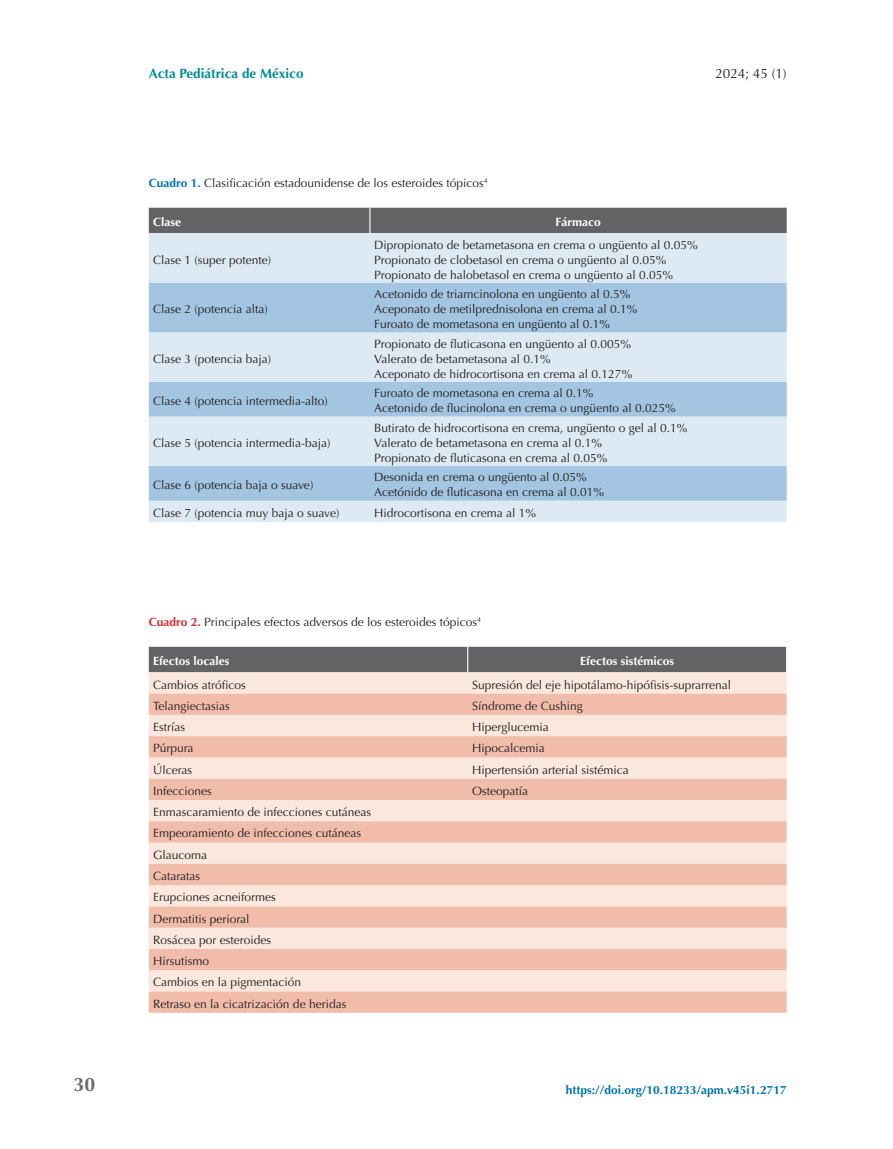
<style>
.page{position:relative;width:893px;height:1149px;background:#fff}
.page>*{position:absolute;margin:0;border:0;box-sizing:border-box;transform-origin:0 0}
.t1{font:700 19.5px "Optima";color:#6c6d70}
.t2{font:700 13.5px "Optima";color:#008b9a}
.t3{font:13.5px "Optima";color:#231f20}
.t4{font:12px/15px "Optima";color:#231f20}
.t5{font:700 12px "Optima";color:#fff}
.t6{font:700 12px "Optima";color:#0074ae}
.s1{font-weight:700;color:#0074ae}
.s2{font-weight:700;color:#d22e2e}
</style>
<div class="page">
<div style="left:149px;top:233px;width:638px;height:289px;background:#ddeaf4"></div>
<svg style="left:149px;top:283px;width:638px;height:217px;background:#bdd5e9"></svg>
<div style="left:149px;top:208px;width:638px;height:25px;background:#636366"></div>
<div style="left:149px;top:672px;width:638px;height:21px;background:#fae7de"></div>
<svg style="left:149px;top:693px;width:638px;height:319px;background:#f5d0c3"></svg>
<div style="left:149px;top:646px;width:638px;height:26px;background:#636366"></div>
<h1 class="t1" style="left:74px;top:1072px;width:23px">30</h1>
<p class="t2" style="left:149px;top:66px;width:156px">Acta Pediátrica de México</p>
<p class="t3" style="left:715px;top:66px;width:73px">2024; 45 (1)</p>
<p class="t4" style="left:149px;top:175px;width:340px"><span class="s1">Cuadro 1.</span> Clasificación estadounidense de los esteroides tópicos<sup>4</sup></p>
<p class="t5" style="left:153px;top:215px;width:30px">Clase</p>
<p class="t5" style="left:556px;top:215px;width:47px">Fármaco</p>
<p class="t4" style="left:153px;top:252px;width:120px">Clase 1 (super potente)</p>
<p class="t4" style="left:374px;top:237px;width:325px">Dipropionato de betametasona en crema o ungüento al 0.05%<br>Propionato de clobetasol en crema o ungüento al 0.05%<br>Propionato de halobetasol en crema o ungüento al 0.05%</p>
<p class="t4" style="left:153px;top:301px;width:116px">Clase 2 (potencia alta)</p>
<p class="t4" style="left:153px;top:351px;width:120px">Clase 3 (potencia baja)</p>
<p class="t4" style="left:374px;top:286px;width:265px">Acetonido de triamcinolona en ungüento al 0.5%<br>Aceponato de metilprednisolona en crema al 0.1%<br>Furoato de mometasona en ungüento al 0.1%</p>
<p class="t4" style="left:374px;top:336px;width:260px">Propionato de fluticasona en ungüento al 0.005%<br>Valerato de betametasona al 0.1%<br>Aceponato de hidrocortisona en crema al 0.127%</p>
<p class="t4" style="left:153px;top:393px;width:176px">Clase 4 (potencia intermedia-alto)</p>
<p class="t4" style="left:374px;top:386px;width:303px">Furoato de mometasona en crema al 0.1%<br>Acetonido de flucinolona en crema o ungüento al 0.025%</p>
<p class="t4" style="left:153px;top:435px;width:179px">Clase 5 (potencia intermedia-baja)</p>
<p class="t4" style="left:374px;top:420px;width:315px">Butirato de hidrocortisona en crema, ungüento o gel al 0.1%<br>Valerato de betametasona en crema al 0.1%<br>Propionato de fluticasona en crema al 0.05%</p>
<p class="t4" style="left:153px;top:477px;width:162px">Clase 6 (potencia baja o suave)</p>
<p class="t4" style="left:374px;top:470px;width:232px">Desonida en crema o ungüento al 0.05%<br>Acetónido de fluticasona en crema al 0.01%</p>
<p class="t4" style="left:153px;top:505px;width:188px">Clase 7 (potencia muy baja o suave)</p>
<p class="t4" style="left:374px;top:505px;width:164px">Hidrocortisona en crema al 1%</p>
<p class="t4" style="left:149px;top:614px;width:334px"><span class="s2">Cuadro 2.</span> Principales efectos adversos de los esteroides tópicos<sup>4</sup></p>
<p class="t5" style="left:153px;top:654px;width:78px">Efectos locales</p>
<p class="t5" style="left:580px;top:654px;width:95px">Efectos sistémicos</p>
<p class="t4" style="left:153px;top:677px;width:94px">Cambios atróficos</p>
<p class="t4" style="left:472px;top:677px;width:261px">Supresión del eje hipotálamo-hipófisis-suprarrenal</p>
<p class="t4" style="left:153px;top:698px;width:78px">Telangiectasias</p>
<p class="t4" style="left:472px;top:698px;width:112px">Síndrome de Cushing</p>
<p class="t4" style="left:153px;top:719px;width:34px">Estrías</p>
<p class="t4" style="left:472px;top:719px;width:78px">Hiperglucemia</p>
<p class="t4" style="left:153px;top:740px;width:42px">Púrpura</p>
<p class="t4" style="left:472px;top:740px;width:74px">Hipocalcemia</p>
<p class="t4" style="left:153px;top:762px;width:41px">Úlceras</p>
<p class="t4" style="left:472px;top:762px;width:158px">Hipertensión arterial sistémica</p>
<p class="t4" style="left:153px;top:783px;width:60px">Infecciones</p>
<p class="t4" style="left:472px;top:783px;width:58px">Osteopatía</p>
<p class="t4" style="left:153px;top:801px;width:219px;line-height:21.3px">Enmascaramiento de infecciones cutáneas<br>Empeoramiento de infecciones cutáneas<br>Glaucoma<br>Cataratas<br>Erupciones acneiformes<br>Dermatitis perioral<br>Rosácea por esteroides<br>Hirsutismo<br>Cambios en la pigmentación<br>Retraso en la cicatrización de heridas</p>
<p class="t6" style="left:566px;top:1082px;width:222px">https://doi.org/10.18233/apm.v45i1.2717</p>
</div>
